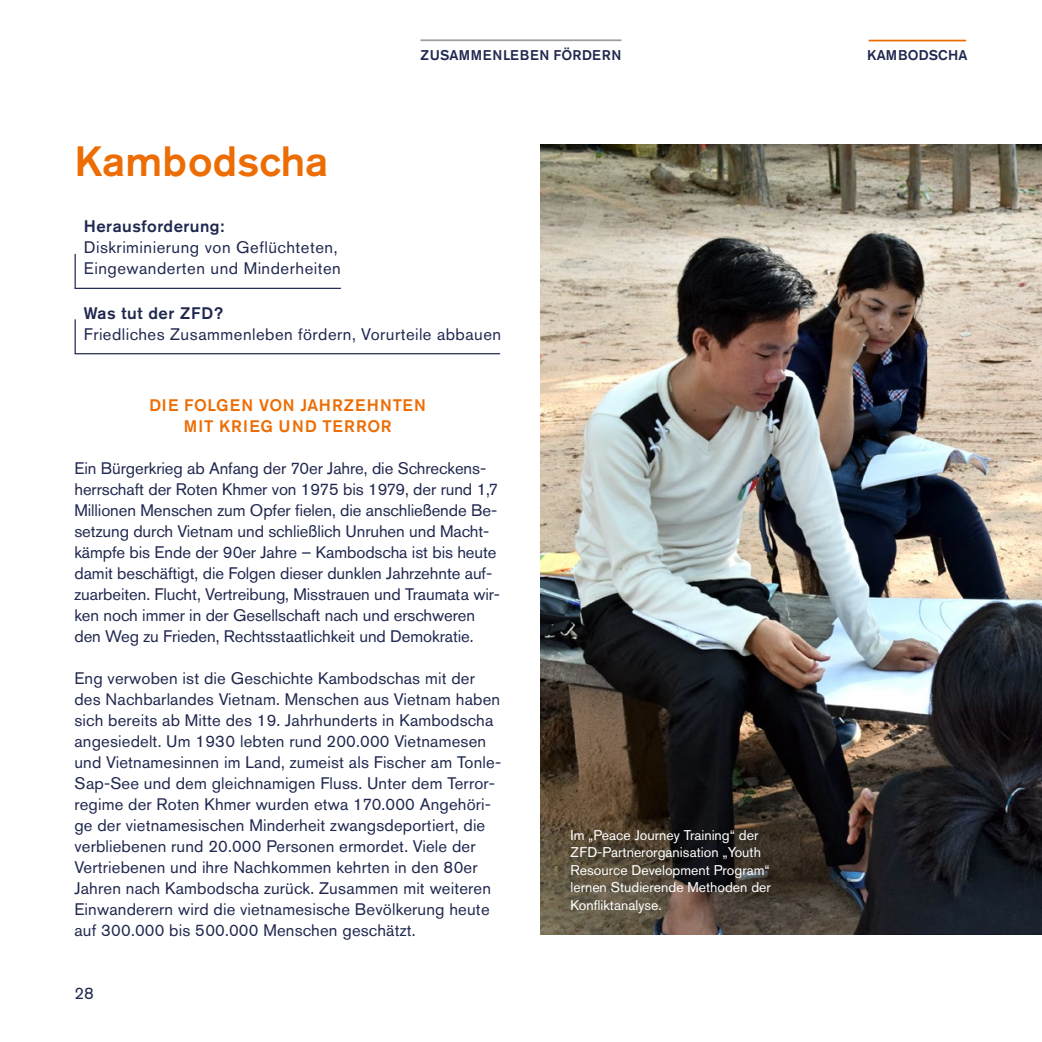
<style>
.page{position:relative;width:1042px;height:1042px;background:#fff}
.page>*{position:absolute;margin:0;border:0;box-sizing:border-box;transform-origin:0 0}
.t1{font:500 42px "Akzidenz Grotesk Pro";letter-spacing:.005em;color:#ed6d05}
.t2{font:16.62px/21px "Akzidenz Grotesk Pro";letter-spacing:.01em;color:#20284f}
.t3{font:16.62px/21px "Akzidenz Grotesk Pro";letter-spacing:.03em;color:#20284f}
.t4{font:500 16.62px/21px "Akzidenz Grotesk Pro";letter-spacing:.055em;color:#ed6d05;text-align:center}
.t5{font:500 16.62px "Akzidenz Grotesk Pro";letter-spacing:.03em;color:#20284f}
.t6{font:14px/17.5px "Akzidenz Grotesk Pro";color:#fff}
.t7{font:500 14px "Akzidenz Grotesk Pro";letter-spacing:.05em;color:#20284f}
.t8{font:500 14px "Akzidenz Grotesk Pro";letter-spacing:.01em;color:#20284f}
</style>
<div class="page">
<img style="left:541px;top:145px;width:501px;height:790px">
<hr style="left:75px;top:319px;width:1px;height:35px;background:#20284f">
<hr style="left:75px;top:353px;width:425px;height:1px;background:#20284f">
<hr style="left:75px;top:254px;width:1px;height:34px;background:#20284f">
<hr style="left:75px;top:288px;width:266px;height:1px;background:#20284f">
<hr style="left:420px;top:39px;width:201px;height:2px;background:#9d9d9c">
<hr style="left:868px;top:40px;width:98px;height:1px;background:#ed6d05">
<h1 class="t1" style="left:74px;top:134px;width:255px">Kambodscha</h1>
<p class="t5" style="left:84px;top:215px;width:142px">Herausforderung:</p>
<p class="t3" style="left:84px;top:236px;width:259px">Diskriminierung von Geflüchteten,<br>Eingewanderten und Minderheiten</p>
<p class="t7" style="left:420px;top:46px;width:202px">ZUSAMMENLEBEN FÖRDERN</p>
<p class="t8" style="left:867px;top:46px;width:102px">KAMBODSCHA</p>
<p class="t5" style="left:84px;top:303px;width:141px">Was tut der ZFD?</p>
<p class="t3" style="left:84px;top:324px;width:419px">Friedliches Zusammenleben fördern, Vorurteile abbauen</p>
<p class="t4" style="left:149px;top:394px;width:278px">DIE FOLGEN VON JAHRZEHNTEN<br>MIT KRIEG UND TERROR</p>
<p class="t2" style="left:74px;top:457px;width:427px">Ein Bürgerkrieg ab Anfang der 70er Jahre, die Schreckens&shy;herrschaft der Roten Khmer von 1975 bis 1979, der rund 1,7<br>Millionen Menschen zum Opfer fielen, die anschließende Be&shy;setzung durch Vietnam und schließlich Unruhen und Macht&shy;kämpfe bis Ende der 90er Jahre – Kambodscha ist bis heute damit beschäftigt, die Folgen dieser dunklen Jahrzehnte auf&shy;zuarbeiten. Flucht, Vertreibung, Misstrauen und Traumata wir&shy;ken noch immer in der Gesellschaft nach und erschweren den Weg zu Frieden, Rechtsstaatlichkeit und Demokratie.</p>
<p class="t2" style="left:74px;top:667px;width:428px">Eng verwoben ist die Geschichte Kambodschas mit der des Nachbarlandes Vietnam. Menschen aus Vietnam haben sich bereits ab Mitte des 19. Jahrhunderts in Kambodscha angesiedelt. Um 1930 lebten rund 200.000 Vietnamesen und Vietnamesinnen im Land, zumeist als Fischer am Tonle-Sap-See und dem gleichnamigen Fluss. Unter dem Terror&shy;regime der Roten Khmer wurden etwa 170.000 Angehöri&shy;ge der vietnamesischen Minderheit zwangsdeportiert, die verbliebenen rund 20.000 Personen ermordet. Viele der Vertriebenen und ihre Nachkommen kehrten in den 80er Jahren nach Kambodscha zurück. Zusammen mit weiteren Einwanderern wird die vietnamesische Bevölkerung heute auf 300.000 bis 500.000 Menschen geschätzt.</p>
<p class="t2" style="left:74px;top:982px;width:21px">28</p>
<p class="t6" style="left:570px;top:826px;width:202px">Im „Peace Journey Training“ der<br>ZFD-Partnerorganisation „Youth<br>Resource Development Program“ lernen Studierende Methoden der<br>Konfliktanalyse.</p>
</div>
